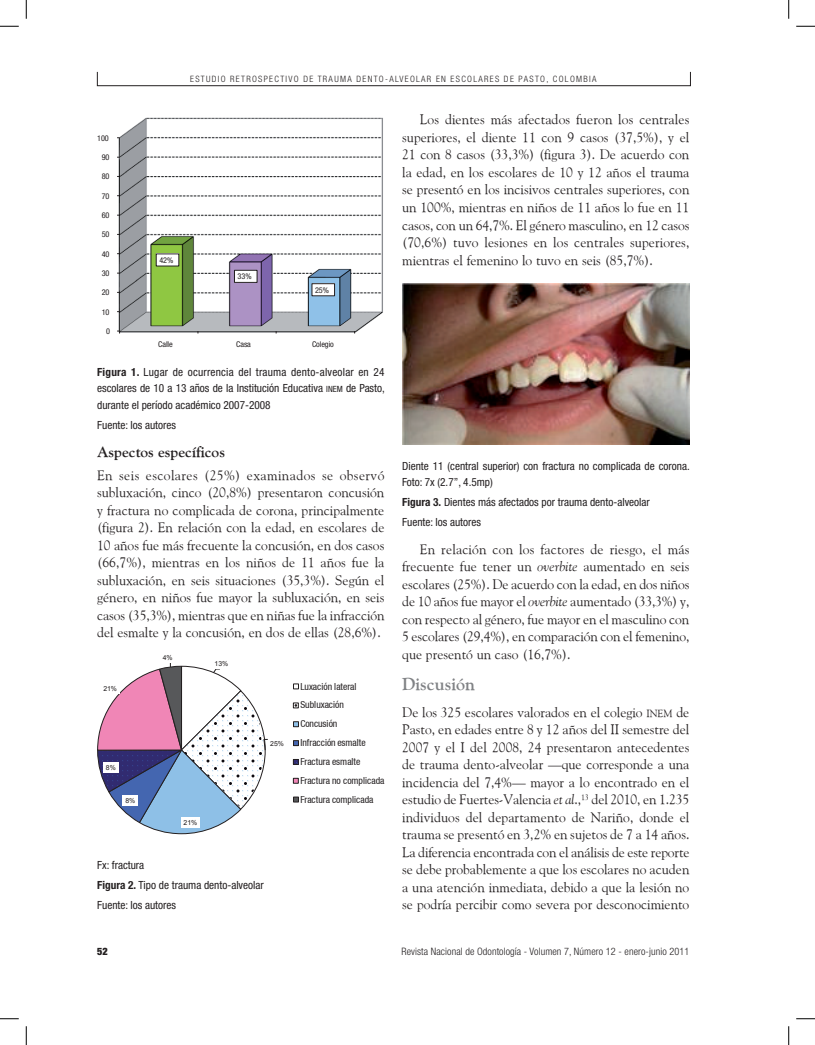
<style>
.page{position:relative;width:815px;height:1045px;background:#fff}
.page>*{position:absolute;margin:0;border:0;box-sizing:border-box;transform-origin:0 0}
.t1{font:700 17.5px "Cordial";color:#808285}
.t2{font:700 15px "Cordial";color:#231f20}
.t3{font:13.75px/17.5px "Cordial";color:#231f20;text-align:justify}
.t4{font:condensed 11.25px/16.2px "Helvetica Neue LT Std";color:#231f20}
.t5{font:300 condensed 10.25px "Helvetica Neue LT Std";letter-spacing:.01em;color:#231f20}
.t6{font:900 condensed 10.25px "Helvetica Neue LT Std";color:#231f20}
.t7{font:condensed 9.75px/18.9px "Helvetica Neue";color:#231f20}
.t8{font:300 condensed 8.75px "Helvetica Neue LT Std";letter-spacing:.15em;color:#231f20}
.t9{font:condensed 7.88px "Helvetica Neue LT Std";letter-spacing:-.005em;color:#231f20}
.t10{font:6.88px "Arial";letter-spacing:-.005em;color:#231f20}
.s1{font-weight:700}
.s2{font-size:8.5px}
.s3{font-style:italic}
.s4{font-size:10.5px}
</style>
<div class="page">
<div style="left:97px;top:72px;width:593px;height:14px;border:1px solid #231f20"></div>
<img style="left:118px;top:117px;width:265px;height:216px">
<div style="left:156px;top:254px;width:23px;height:12px;background:#fff"></div>
<div style="left:234px;top:270px;width:23px;height:12px;background:#fff"></div>
<div style="left:234px;top:270px;width:23px;height:12px;border:1px solid #231f20"></div>
<div style="left:312px;top:284px;width:22px;height:12px;background:#fff"></div>
<div style="left:312px;top:283px;width:22px;height:13px;border:1px solid #231f20"></div>
<svg style="left:293px;top:683px;width:6px;height:6px"></svg>
<svg style="left:293px;top:721px;width:6px;height:6px"></svg>
<svg style="left:293px;top:740px;width:6px;height:6px"></svg>
<svg style="left:293px;top:759px;width:5px;height:5px"></svg>
<svg style="left:293px;top:778px;width:5px;height:5px"></svg>
<svg style="left:293px;top:797px;width:6px;height:5px"></svg>
<svg style="left:97px;top:663px;width:171px;height:171px"></svg>
<svg style="left:293px;top:702px;width:5px;height:6px"></svg>
<img style="left:402px;top:284px;width:287px;height:160px">
<svg style="left:0;top:25px;width:19px;height:2px"></svg>
<svg style="left:796px;top:25px;width:18px;height:2px"></svg>
<svg style="left:0;top:1018px;width:19px;height:1px"></svg>
<svg style="left:796px;top:1018px;width:18px;height:1px"></svg>
<svg style="left:25px;top:0;width:2px;height:19px"></svg>
<svg style="left:25px;top:1026px;width:2px;height:19px"></svg>
<svg style="left:788px;top:0;width:1px;height:19px"></svg>
<svg style="left:788px;top:1026px;width:1px;height:19px"></svg>
<p class="t9" style="left:97px;top:135px;width:13px">100</p>
<p class="t9" style="left:102px;top:154px;width:9px">90</p>
<p class="t9" style="left:102px;top:174px;width:9px">80</p>
<p class="t9" style="left:102px;top:193px;width:9px">70</p>
<p class="t9" style="left:102px;top:212px;width:9px">60</p>
<p class="t9" style="left:102px;top:232px;width:9px">50</p>
<p class="t9" style="left:102px;top:251px;width:9px">40</p>
<p class="t9" style="left:102px;top:270px;width:9px">30</p>
<p class="t9" style="left:102px;top:290px;width:9px">20</p>
<p class="t9" style="left:102px;top:309px;width:9px">10</p>
<p class="t9" style="left:106px;top:328px;width:5px">0</p>
<p class="t9" style="left:159px;top:257px;width:16px">42%</p>
<p class="t8" style="left:190px;top:76px;width:408px">ESTUDIO RETROSPECTIVO DE TRAUMA DENTO-ALVEOLAR EN ESCOLARES DE PASTO, COLOMBIA</p>
<p class="t9" style="left:237px;top:274px;width:16px">33%</p>
<p class="t9" style="left:315px;top:287px;width:16px">25%</p>
<p class="t3" style="left:402px;top:111px;width:289px;text-indent:18px">Los dientes más afectados fueron los centrales superiores, el diente 11 con 9 casos (37,5%), y el 21 con 8 casos (33,3%) (figura 3). De acuerdo con la edad, en los escolares de 10 y 12 años el trauma se presentó en los incisivos centrales superiores, con un 100%, mientras en niños de 11 años lo fue en 11 casos, con un 64,7%. El género masculino, en 12 casos (70,6%) tuvo lesiones en los centrales superiores, mientras el femenino lo tuvo en seis (85,7%).</p>
<p class="t9" style="left:158px;top:341px;width:16px">Calle</p>
<p class="t9" style="left:236px;top:341px;width:16px">Casa</p>
<p class="t9" style="left:312px;top:341px;width:23px">Colegio</p>
<p class="t4" style="left:97px;top:365px;width:289px;text-align:justify"><span class="s1">Figura 1.</span> Lugar de ocurrencia del trauma dento-alveolar en 24 escolares de 10 a 13 años de la Institución Educativa <span class="s2">INEM</span> de Pasto, durante el período académico 2007-2008</p>
<p class="t4" style="left:97px;top:417px;width:80px">Fuente: los autores</p>
<p class="t2" style="left:97px;top:442px;width:129px">Aspectos específicos</p>
<p class="t3" style="left:97px;top:466px;width:289px">En seis escolares (25%) examinados se observó subluxación, cinco (20,8%) presentaron concusión y fractura no complicada de corona, principalmente (figura 2). En relación con la edad, en escolares de 10 años fue más frecuente la concusión, en dos casos (66,7%), mientras en los niños de 11 años fue la subluxación, en seis situaciones (35,3%). Según el género, en niños fue mayor la subluxación, en seis casos (35,3%), mientras que en niñas fue la infracción del esmalte y la concusión, en dos de ellas (28,6%).</p>
<p class="t10" style="left:214px;top:660px;width:15px">13%</p>
<p class="t10" style="left:163px;top:653px;width:11px">4%</p>
<p class="t10" style="left:103px;top:684px;width:15px">21%</p>
<p class="t10" style="left:106px;top:763px;width:11px">8%</p>
<p class="t10" style="left:125px;top:796px;width:11px">8%</p>
<p class="t10" style="left:183px;top:818px;width:15px">21%</p>
<p class="t10" style="left:270px;top:739px;width:15px">25%</p>
<p class="t4" style="left:97px;top:856px;width:168px;line-height:19.8px">Fx: fractura<br><span class="s1">Figura 2.</span> Tipo de trauma dento-alveolar<br>Fuente: los autores</p>
<p class="t7" style="left:300px;top:676px;width:86px">Luxación lateral<br>Subluxación<br>Concusión<br>Infracción esmalte<br>Fractura esmalte<br>Fractura no complicada<br>Fractura complicada</p>
<p class="t4" style="left:402px;top:459px;width:289px">Diente 11 (central superior) con fractura no complicada de corona.<br>Foto: 7x (2.7”, 4.5mp)</p>
<p class="t4" style="left:402px;top:493px;width:249px;line-height:19.8px"><span class="s1">Figura 3.</span> Dientes más afectados por trauma dento-alveolar<br>Fuente: los autores</p>
<p class="t3" style="left:402px;top:540px;width:289px;text-indent:18px">En relación con los factores de riesgo, el más frecuente fue tener un <span class="s3">overbite</span> aumentado en seis escolares (25%). De acuerdo con la edad, en dos niños de 10 años fue mayor el <span class="s3">overbite</span> aumentado (33,3%) y, con respecto al género, fue mayor en el masculino con 5 escolares (29,4%), en comparación con el femenino, que presentó un caso (16,7%).</p>
<p class="t1" style="left:402px;top:673px;width:74px">Discusión</p>
<p class="t3" style="left:402px;top:703px;width:289px">De los 325 escolares valorados en el colegio <span class="s4">INEM</span> de Pasto, en edades entre 8 y 12 años del II semestre del 2007 y el I del 2008, 24 presentaron antecedentes de trauma dento-alveolar —que corresponde a una incidencia del 7,4%— mayor a lo encontrado en el estudio de Fuertes-Valencia <span class="s3">et al</span>.,<sup>13</sup> del 2010, en 1.235 individuos del departamento de Nariño, donde el trauma se presentó en 3,2% en sujetos de 7 a 14 años.<br>La diferencia encontrada con el análisis de este reporte se debe probablemente a que los escolares no acuden a una atención inmediata, debido a que la lesión no se podría percibir como severa por desconocimiento</p>
<p class="t6" style="left:97px;top:948px;width:12px">52</p>
<p class="t5" style="left:401px;top:947px;width:289px">Revista Nacional de Odontología - Volumen 7, Número 12 - enero-junio 2011</p>
</div>
